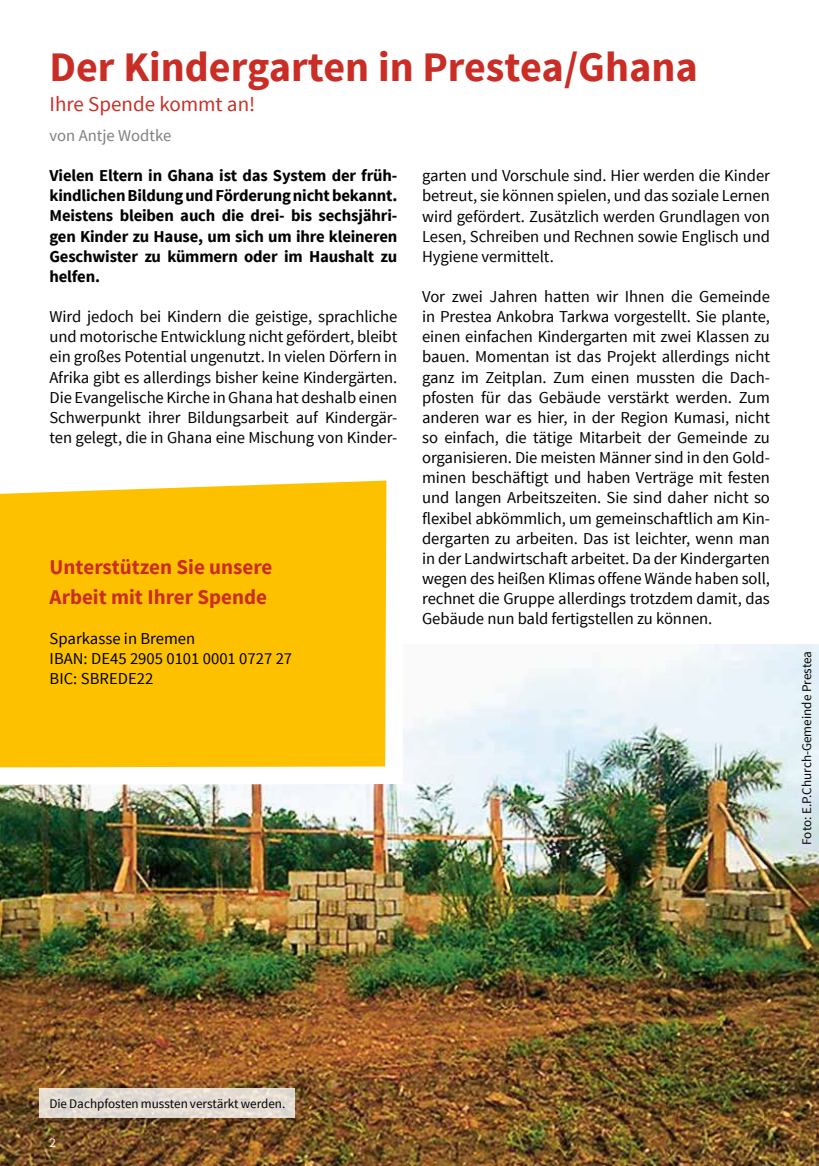
<style>
.page{position:relative;width:819px;height:1166px;background:#fff}
.page>*{position:absolute;margin:0;border:0;box-sizing:border-box;transform-origin:0 0}
.t1{font:700 42px "Source Sans Pro";color:#ca2d26}
.t2{font:700 21px/30.1px "Source Sans Pro";color:#ca2d26}
.t3{font:21px "Source Sans Pro";color:#ca2d26}
.t4{font:16.62px/20.1px "Source Sans Pro";letter-spacing:-.005em;color:#000;text-align:justify}
.t5{font:700 16.62px/20.1px "Source Sans Pro";letter-spacing:-.01em;color:#000;text-align:justify}
.t6{font:16.62px "Source Sans Pro";color:#817e7b}
.t7{font:13.12px "Source Sans Pro";color:#000}
.t8{font:13.12px "Source Sans Pro";color:#fff}
</style>
<div class="page">
<img style="left:0;top:644px;width:819px;height:522px">
<svg style="left:0;top:480px;width:413px;height:314px"></svg>
<svg style="left:39px;top:1088px;width:256px;height:30px;background:#e2dbd3"></svg>
<h1 class="t1" style="left:49px;top:40px;width:650px">Der Kindergarten in Prestea/Ghana</h1>
<p class="t3" style="left:49px;top:91px;width:207px">Ihre Spende kommt an!</p>
<p class="t6" style="left:49px;top:125px;width:123px">von Antje Wodtke</p>
<p class="t5" style="left:49px;top:166px;width:349px">Vielen Eltern in Ghana ist das System der früh&shy;kindlichen Bildung und Förderung nicht bekannt.<br>Meistens bleiben auch die drei- bis sechsjähri&shy;gen Kinder zu Hause, um sich um ihre kleineren Geschwister zu kümmern oder im Haushalt zu helfen.</p>
<p class="t4" style="left:49px;top:307px;width:349px">Wird jedoch bei Kindern die geistige, sprachliche und motorische Entwicklung nicht gefördert, bleibt ein großes Potential ungenutzt. In vielen Dörfern in Afrika gibt es allerdings bisher keine Kindergärten.<br>Die Evangelische Kirche in Ghana hat deshalb einen Schwerpunkt ihrer Bildungsarbeit auf Kindergär&shy;ten gelegt, die in Ghana eine Mischung von Kinder-</p>
<p class="t4" style="left:422px;top:166px;width:349px">garten und Vorschule sind. Hier werden die Kinder betreut, sie können spielen, und das soziale Lernen wird gefördert. Zusätzlich werden Grundlagen von Lesen, Schreiben und Rechnen sowie Englisch und Hygiene vermittelt.</p>
<p class="t4" style="left:422px;top:287px;width:349px">Vor zwei Jahren hatten wir Ihnen die Gemeinde in Prestea Ankobra Tarkwa vorgestellt. Sie plante, einen einfachen Kindergarten mit zwei Klassen zu bauen. Momentan ist das Projekt allerdings nicht ganz im Zeitplan. Zum einen mussten die Dach&shy;pfosten für das Gebäude verstärkt werden. Zum anderen war es hier, in der Region Kumasi, nicht so einfach, die tätige Mitarbeit der Gemeinde zu organisieren. Die meisten Männer sind in den Gold&shy;minen beschäftigt und haben Verträge mit festen und langen Arbeitszeiten. Sie sind daher nicht so flexibel abkömmlich, um gemeinschaftlich am Kin&shy;dergarten zu arbeiten. Das ist leichter, wenn man in der Landwirtschaft arbeitet. Da der Kindergarten wegen des heißen Klimas offene Wände haben soll, rechnet die Gruppe allerdings trotzdem damit, das Gebäude nun bald fertigstellen zu können.</p>
<p class="t2" style="left:50px;top:552px;width:224px">Unterstützen Sie unsere<br>Arbeit mit Ihrer Spende</p>
<p class="t4" style="left:50px;top:629px;width:244px;text-align:left">Sparkasse in Bremen<br>IBAN: DE45 2905 0101 0001 0727 27<br>BIC: SBREDE22</p>
<p class="t7" style="left:798px;top:845px;width:195px;rotate:-90deg">Foto: E.P.Church-Gemeinde Prestea</p>
<p class="t7" style="left:49px;top:1096px;width:237px">Die Dachpfosten mussten verstärkt werden.</p>
<p class="t8" style="left:50px;top:1135px;width:8px">2</p>
</div>
